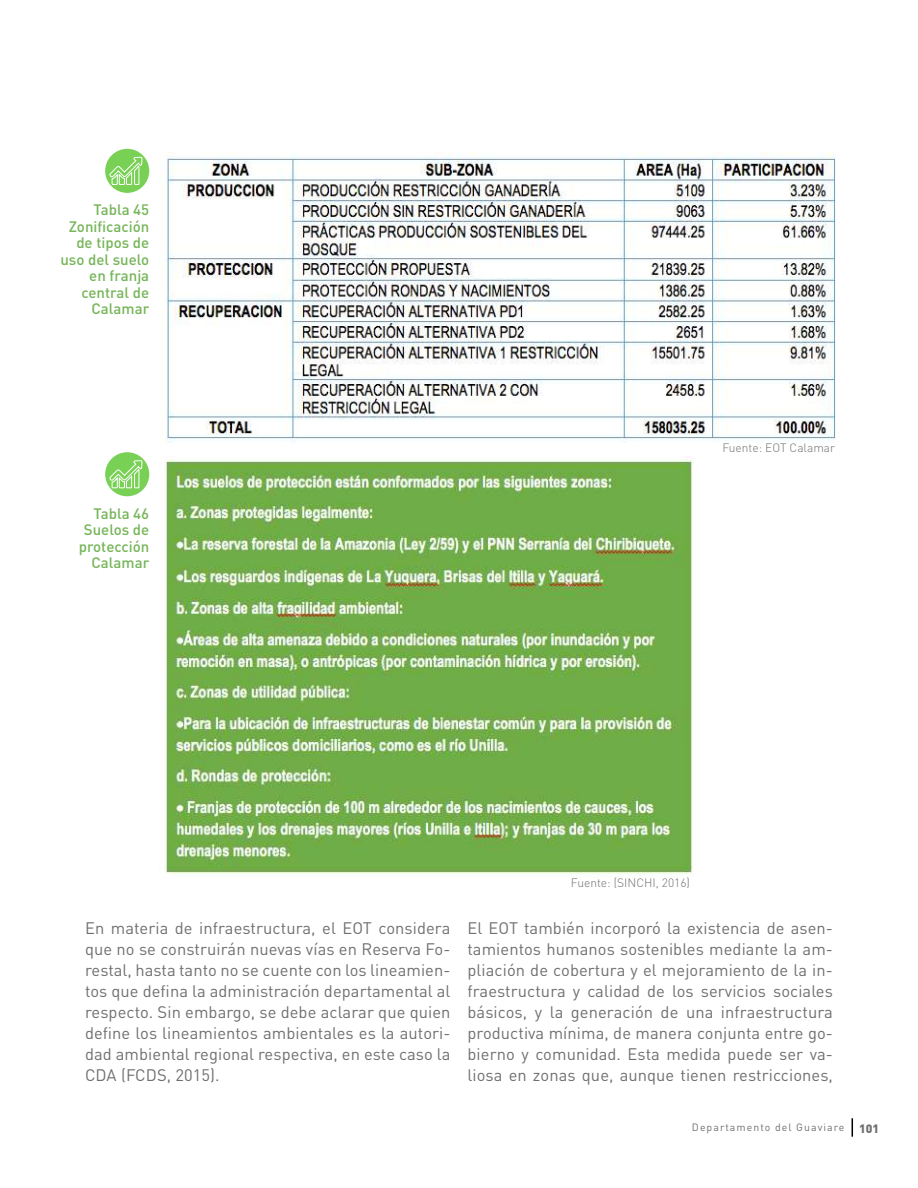
<style>
.page{position:relative;width:918px;height:1188px;background:#fff}
.page>*{position:absolute;margin:0;border:0;box-sizing:border-box;transform-origin:0 0}
.t1{font:16.5px/21px "DIN Pro";letter-spacing:.005em;color:#706f6f;text-align:justify}
.t2{font:500 15px/16.5px "DIN Pro";color:#75b558;text-align:right}
.t3{font:300 12px "DIN Pro";color:#706f6f}
.t4{font:10.5px "DIN Pro";letter-spacing:.1em;color:#706f6f}
.s1{font-weight:900;font-size:12px}
</style>
<div class="page">
<svg style="left:852px;top:1118px;width:1px;height:19px"></svg>
<div style="left:105px;top:149px;width:44px;height:44px;background:#78d154;border-radius:50%"></div>
<svg style="left:109px;top:156px;width:34px;height:29px"></svg>
<img style="left:166px;top:153px;width:669px;height:289px">
<div style="left:105px;top:452px;width:44px;height:44px;background:#78d154;border-radius:50%"></div>
<svg style="left:109px;top:460px;width:34px;height:29px"></svg>
<img style="left:164px;top:456px;width:530px;height:419px">
<p class="t2" style="left:60px;top:201px;width:90px">Tabla 45<br>Zonificación de tipos de uso del suelo en franja central de<br>Calamar</p>
<p class="t2" style="left:79px;top:504px;width:72px">Tabla 46<br>Suelos de protección<br>Calamar</p>
<p class="t3" style="left:722px;top:440px;width:114px">Fuente: EOT Calamar</p>
<p class="t3" style="left:571px;top:874px;width:121px">Fuente: (SINCHI, 2016)</p>
<p class="t1" style="left:85px;top:917px;width:367px">En materia de infraestructura, el EOT considera que no se construirán nuevas vías en Reserva Fo&shy;restal, hasta tanto no se cuente con los lineamien&shy;tos que defina la administración departamental al respecto. Sin embargo, se debe aclarar que quien define los lineamientos ambientales es la autori&shy;dad ambiental regional respectiva, en este caso la CDA (FCDS, 2015).</p>
<p class="t1" style="left:468px;top:917px;width:367px">El EOT también incorporó la existencia de asen&shy;tamientos humanos sostenibles mediante la am&shy;pliación de cobertura y el mejoramiento de la in&shy;fraestructura y calidad de los servicios sociales básicos, y la generación de una infraestructura productiva mínima, de manera conjunta entre go&shy;bierno y comunidad. Esta medida puede ser va&shy;liosa en zonas que, aunque tienen restricciones,</p>
<p class="t4" style="left:692px;top:1120px;width:189px">Departamento del Guaviare <span class="s1">101</span></p>
</div>
